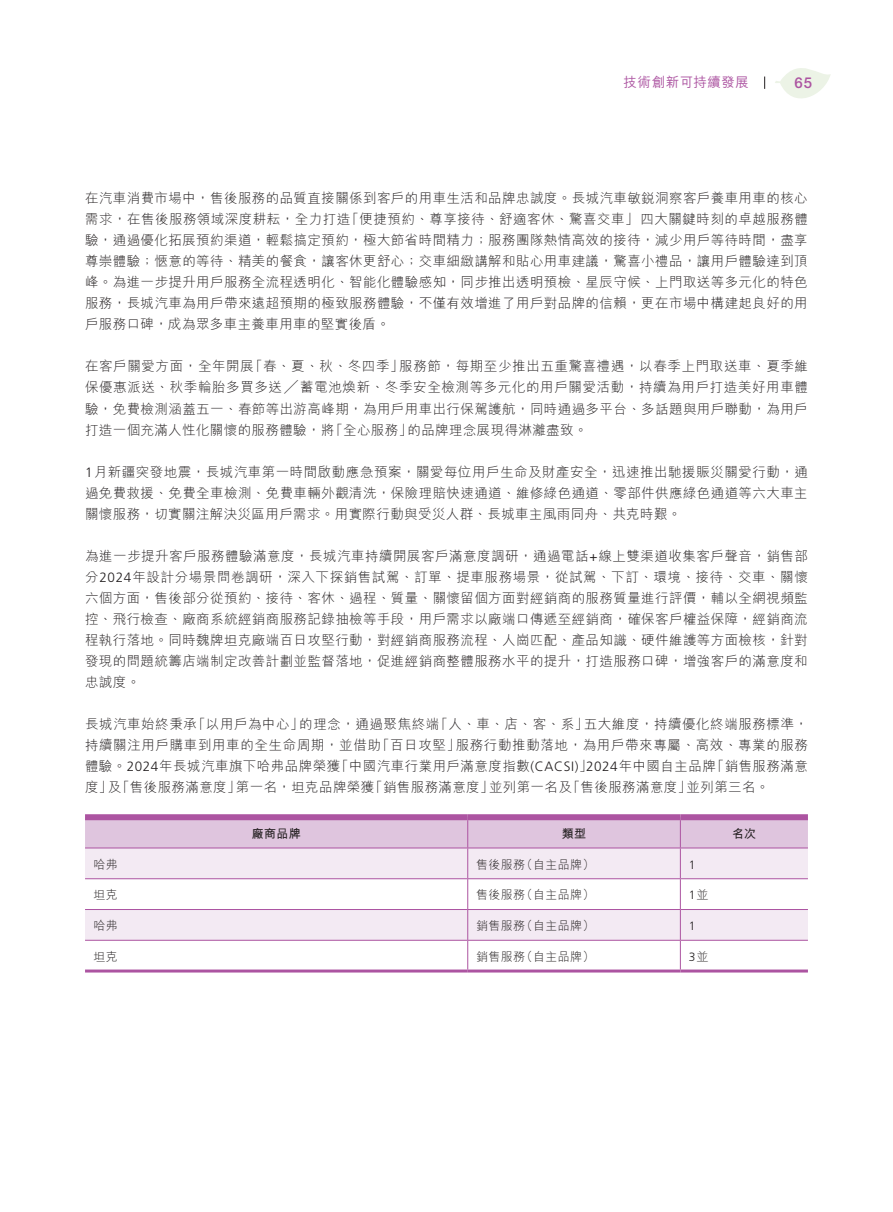
<style>
.page{position:relative;width:893px;height:1212px;background:#fff}
.page>*{position:absolute;margin:0;border:0;box-sizing:border-box;transform-origin:0 0}
.t1{font:500 15px "Helvetica Neue LT Pro";color:#ac54a1}
.t2{font:300 13.5px/21px "M Hei HK";letter-spacing:.03em;color:#231f20;text-align:justify}
.t3{font:500 13.5px "M Hei HK";letter-spacing:.035em;color:#ac54a1}
.t4{font:300 12px "M Hei HK";letter-spacing:.03em;color:#231f20}
.t5{font:700 12px "M Hei HK";letter-spacing:.03em;color:#231f20}
.t6{font:300 12px "Frutiger LT Std";color:#231f20}
.s1{font-family:"Frutiger LT Std"}
.s2{font-family:"M Hei HK"}
</style>
<div class="page">
<svg style="left:764px;top:77px;width:1px;height:12px"></svg>
<svg style="left:775px;top:68px;width:56px;height:31px"></svg>
<svg style="left:85px;top:848px;width:723px;height:92px;fill:#f3eaf3"></svg>
<div style="left:85px;top:820px;width:723px;height:27px;background:#dfc5de"></div>
<hr style="left:85px;top:847px;width:383px;height:1px;background:#ac54a1">
<hr style="left:468px;top:847px;width:212px;height:1px;background:#ac54a1">
<hr style="left:467px;top:848px;width:1px;height:30px;background:#ac54a1">
<hr style="left:680px;top:847px;width:128px;height:1px;background:#ac54a1">
<hr style="left:680px;top:848px;width:1px;height:30px;background:#ac54a1">
<hr style="left:85px;top:878px;width:383px;height:1px;background:#ac54a1">
<hr style="left:468px;top:878px;width:212px;height:1px;background:#ac54a1">
<hr style="left:467px;top:879px;width:1px;height:30px;background:#ac54a1">
<hr style="left:680px;top:878px;width:128px;height:1px;background:#ac54a1">
<hr style="left:680px;top:879px;width:1px;height:30px;background:#ac54a1">
<hr style="left:85px;top:909px;width:383px;height:1px;background:#ac54a1">
<hr style="left:468px;top:909px;width:212px;height:1px;background:#ac54a1">
<hr style="left:467px;top:910px;width:1px;height:30px;background:#ac54a1">
<hr style="left:680px;top:909px;width:128px;height:1px;background:#ac54a1">
<hr style="left:680px;top:910px;width:1px;height:30px;background:#ac54a1">
<hr style="left:85px;top:940px;width:383px;height:1px;background:#ac54a1">
<hr style="left:468px;top:940px;width:212px;height:1px;background:#ac54a1">
<svg style="left:467px;top:941px;width:1px;height:28px"></svg>
<hr style="left:680px;top:940px;width:128px;height:1px;background:#ac54a1">
<svg style="left:680px;top:941px;width:1px;height:28px"></svg>
<hr style="left:85px;top:969px;width:383px;height:3px;background:#ac54a1">
<hr style="left:468px;top:969px;width:212px;height:3px;background:#ac54a1">
<hr style="left:680px;top:969px;width:128px;height:3px;background:#ac54a1">
<div style="left:85px;top:814px;width:383px;height:6px;background:#ac54a1"></div>
<div style="left:468px;top:814px;width:212px;height:6px;background:#ac54a1"></div>
<div style="left:680px;top:814px;width:128px;height:6px;background:#ac54a1"></div>
<p class="t3" style="left:624px;top:72px;width:127px">技術創新可持續發展</p>
<p class="t1" style="left:794px;top:74px;width:19px">65</p>
<p class="t2" style="left:85px;top:188px;width:724px">在汽車消費市場中，售後服務的品質直接關係到客戶的用車生活和品牌忠誠度。長城汽車敏銳洞察客戶養車用車的核心需求，在售後服務領域深度耕耘，全力打造「便捷預約、尊享接待、舒適客休、驚喜交車」四大關鍵時刻的卓越服務體驗，通過優化拓展預約渠道，輕鬆搞定預約，極大節省時間精力；服務團隊熱情高效的接待，減少用戶等待時間，盡享尊崇體驗；愜意的等待、精美的餐食，讓客休更舒心；交車細緻講解和貼心用車建議，驚喜小禮品，讓用戶體驗達到頂峰。為進一步提升用戶服務全流程透明化、智能化體驗感知，同步推出透明預檢、星辰守候、上門取送等多元化的特色服務，長城汽車為用戶帶來遠超預期的極致服務體驗，不僅有效增進了用戶對品牌的信賴，更在市場中構建起良好的用戶服務口碑，成為眾多車主養車用車的堅實後盾。</p>
<p class="t2" style="left:85px;top:356px;width:725px">在客戶關愛方面，全年開展「春、夏、秋、冬四季」服務節，每期至少推出五重驚喜禮遇，以春季上門取送車、夏季維保優惠派送、秋季輪胎多買多送╱蓄電池煥新、冬季安全檢測等多元化的用戶關愛活動，持續為用戶打造美好用車體驗，免費檢測涵蓋五一、春節等出游高峰期，為用戶用車出行保駕護航，同時通過多平台、多話題與用戶聯動，為用戶打造一個充滿人性化關懷的服務體驗，將「全心服務」的品牌理念展現得淋灕盡致。</p>
<p class="t2" style="left:85px;top:461px;width:724px"><span class="s1">1</span>月新疆突發地震，長城汽車第一時間啟動應急預案，關愛每位用戶生命及財產安全，迅速推出馳援賑災關愛行動，通過免費救援、免費全車檢測、免費車輛外觀清洗，保險理賠快速通道、維修綠色通道、零部件供應綠色通道等六大車主關懷服務，切實關注解決災區用戶需求。用實際行動與受災人群、長城車主風雨同舟、共克時艱。</p>
<p class="t2" style="left:85px;top:545px;width:724px">為進一步提升客戶服務體驗滿意度，長城汽車持續開展客戶滿意度調研，通過電話<span class="s1">+</span>線上雙渠道收集客戶聲音，銷售部分<span class="s1">2024</span>年設計分場景問卷調研，深入下探銷售試駕、訂單、提車服務場景，從試駕、下訂、環境、接待、交車、關懷六個方面，售後部分從預約、接待、客休、過程、質量、關懷留個方面對經銷商的服務質量進行評價，輔以全網視頻監控、飛行檢查、廠商系統經銷商服務記錄抽檢等手段，用戶需求以廠端口傳遞至經銷商，確保客戶權益保障，經銷商流程執行落地。同時魏牌坦克廠端百日攻堅行動，對經銷商服務流程、人崗匹配、產品知識、硬件維護等方面檢核，針對發現的問題統籌店端制定改善計劃並監督落地，促進經銷商整體服務水平的提升，打造服務口碑，增強客戶的滿意度和忠誠度。</p>
<p class="t2" style="left:85px;top:713px;width:725px">長城汽車始終秉承「以用戶為中心」的理念，通過聚焦終端「人、車、店、客、系」五大維度，持續優化終端服務標準，持續關注用戶購車到用車的全生命周期，並借助「百日攻堅」服務行動推動落地，為用戶帶來專屬、高效、專業的服務體驗。<span class="s1">2024</span>年長城汽車旗下哈弗品牌榮獲「中國汽車行業用戶滿意度指數<span class="s1">(CACSI)</span>」<span class="s1">2024</span>年中國自主品牌「銷售服務滿意度」及「售後服務滿意度」第一名，坦克品牌榮獲「銷售服務滿意度」並列第一名及「售後服務滿意度」並列第三名。</p>
<p class="t5" style="left:252px;top:825px;width:51px">廠商品牌</p>
<p class="t5" style="left:562px;top:825px;width:26px">類型</p>
<p class="t5" style="left:732px;top:825px;width:26px">名次</p>
<p class="t4" style="left:94px;top:858px;width:26px">哈弗</p>
<p class="t4" style="left:476px;top:858px;width:120px">售後服務（自主品牌）</p>
<p class="t6" style="left:689px;top:858px;width:8px">1</p>
<p class="t4" style="left:94px;top:889px;width:26px">坦克</p>
<p class="t4" style="left:476px;top:889px;width:120px">售後服務（自主品牌）</p>
<p class="t6" style="left:689px;top:888px;width:21px">1<span class="s2">並</span></p>
<p class="t4" style="left:94px;top:920px;width:26px">哈弗</p>
<p class="t4" style="left:476px;top:920px;width:120px">銷售服務（自主品牌）</p>
<p class="t6" style="left:689px;top:919px;width:8px">1</p>
<p class="t4" style="left:94px;top:950px;width:26px">坦克</p>
<p class="t4" style="left:476px;top:950px;width:120px">銷售服務（自主品牌）</p>
<p class="t6" style="left:689px;top:950px;width:21px">3<span class="s2">並</span></p>
</div>
